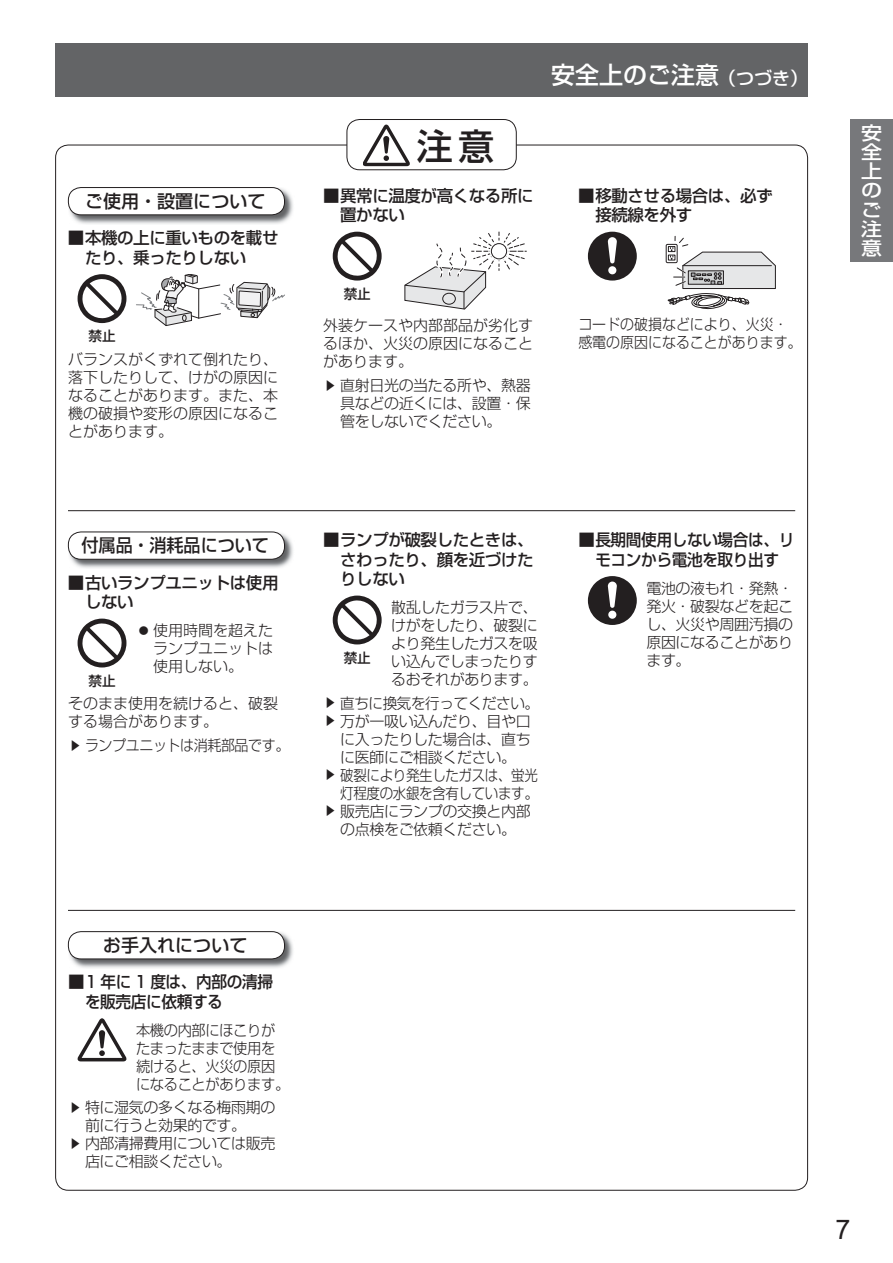
<style>
.page{position:relative;width:893px;height:1263px;background:#fff}
.page>*{position:absolute;margin:0;border:0;box-sizing:border-box;transform-origin:0 0}
.t1{font:36.15px "Shin Go Pro Medium 90 msp RKSJ H";color:#231f20}
.t2{font:27px "Arial";color:#231f20}
.t3{font:24px "Shin Go Pro Medium 90 msp RKSJ H";color:#fff}
.t4{font:18.45px/19.2px "Shin Go Pro Medium 90 msp RKSJ H";color:#fff;text-align:justify;scale:1.14 1}
.t5{font:18px "Shin Go Pro Medium 90 msp RKSJ H";color:#231f20}
.t6{font:18px "Shin Go Pro Medium 90 msp RKSJ H";color:#231f20;scale:.95 1}
.t7{font:16.5px/19.5px "Shin Go Pro Medium 90 msp RKSJ H";letter-spacing:-.025em;color:#231f20}
.t8{font:15px/18px "Shin Go Pro Light 90 msp RKSJ H";letter-spacing:-.025em;color:#231f20;text-align:justify}
.t9{font:15px/18px "Shin Go Pro Light 90 msp RKSJ H";letter-spacing:-.025em;color:#231f20;scale:.95 1}
.t10{font:15px/18px "Shin Go Pro Light 90 msp RKSJ H";color:#231f20;scale:.93 1}
.t11{font:15px/18px "Shin Go Pro Light 90 msp RKSJ H";color:#231f20}
.t12{font:15px "Shin Go Pro Light 90 msp RKSJ H";letter-spacing:-.025em;color:#231f20;scale:.93 1}
.t13{font:13.5px "Shin Go Pro Medium 90 msp RKSJ H";color:#231f20}
.s1{font-size:18px}
</style>
<div class="page">
<div style="left:55px;top:43px;width:753px;height:54px;background:#636466"></div>
<div style="left:850px;top:119px;width:43px;height:143px;background:#77787b"></div>
<div style="left:346px;top:119px;width:171px;height:51px;border:1px solid #231f20;border-radius:13px"></div>
<svg style="left:363px;top:124px;width:47px;height:42px"></svg>
<svg style="left:333px;top:232px;width:49px;height:49px"></svg>
<svg style="left:404px;top:232px;width:123px;height:78px"></svg>
<svg style="left:588px;top:232px;width:49px;height:49px"></svg>
<div style="left:666px;top:244px;width:11px;height:19px;border:1px solid #231f20"></div>
<svg style="left:667px;top:236px;width:109px;height:74px"></svg>
<svg style="left:78px;top:274px;width:48px;height:49px"></svg>
<svg style="left:136px;top:274px;width:149px;height:52px"></svg>
<img style="left:68px;top:187px;width:225px;height:37px">
<div style="left:68px;top:188px;width:216px;height:27px;background:#fff;border-radius:13px"></div>
<div style="left:68px;top:187px;width:217px;height:28px;border:1px solid #231f20;border-radius:13px"></div>
<svg style="left:78px;top:1018px;width:48px;height:43px"></svg>
<img style="left:68px;top:931px;width:225px;height:37px">
<div style="left:68px;top:932px;width:216px;height:27px;background:#fff;border-radius:13px"></div>
<div style="left:68px;top:931px;width:217px;height:28px;border:1px solid #231f20;border-radius:13px"></div>
<hr style="left:68px;top:910px;width:727px;height:1px;background:#231f20">
<svg style="left:333px;top:596px;width:49px;height:48px"></svg>
<svg style="left:588px;top:576px;width:49px;height:49px"></svg>
<svg style="left:78px;top:619px;width:48px;height:49px"></svg>
<img style="left:68px;top:532px;width:225px;height:36px">
<div style="left:68px;top:532px;width:216px;height:27px;background:#fff;border-radius:13px"></div>
<div style="left:68px;top:532px;width:217px;height:28px;border:1px solid #231f20;border-radius:13px"></div>
<hr style="left:68px;top:510px;width:727px;height:1px;background:#231f20">
<p class="t5" style="left:85px;top:194px;width:182px">ご使用・設置について</p>
<p class="t7" style="left:85px;top:230px;width:195px;text-indent:-17px">■本機の上に重いものを載せたり、乗ったりしない</p>
<p class="t13" style="left:89px;top:331px;width:29px">禁止</p>
<p class="t8" style="left:68px;top:352px;width:212px">バランスがくずれて倒れたり、落下したりして、けがの原因になることがあります。また、本機の破損や変形の原因になることがあります。</p>
<p class="t6" style="left:82px;top:539px;width:199px">付属品・消耗品について</p>
<p class="t7" style="left:85px;top:575px;width:195px;text-indent:-17px">■古いランプユニットは使用しない</p>
<p class="t8" style="left:153px;top:623px;width:122px">使用時間を超えたランプユニットは使用しない。</p>
<p class="t13" style="left:89px;top:676px;width:29px">禁止</p>
<p class="t11" style="left:68px;top:696px;width:212px">そのまま使用を続けると、破裂する場合があります。</p>
<p class="t12" style="left:85px;top:740px;width:222px">ランプユニットは消耗部品です。</p>
<p class="t5" style="left:103px;top:939px;width:146px">お手入れについて</p>
<p class="t7" style="left:85px;top:975px;width:189px;text-indent:-17px">■1 年に 1 度は、内部の清掃を販売店に依頼する</p>
<p class="t9" style="left:136px;top:1023px;width:164px">本機の内部にほこりがたまったままで使用を続けると、火災の原因になることがあります。</p>
<p class="t8" style="left:85px;top:1101px;width:192px;text-align:left">特に湿気の多くなる梅雨期の前に行うと効果的です。<br>内部清掃費用については販売店にご相談ください。</p>
<h1 class="t1" style="left:417px;top:132px;width:79px">注意</h1>
<p class="t7" style="left:340px;top:188px;width:195px;text-indent:-17px">■異常に温度が高くなる所に置かない</p>
<h3 class="t3" style="left:551px;top:66px;width:258px">安全上のご注意 <span class="s1">（つづき）</span></h3>
<p class="t7" style="left:595px;top:188px;width:179px;text-indent:-17px">■移動させる場合は、必ず接続線を外す</p>
<p class="t13" style="left:344px;top:289px;width:28px">禁止</p>
<p class="t8" style="left:323px;top:319px;width:211px">外装ケースや内部部品が劣化するほか、火災の原因になることがあります。</p>
<p class="t8" style="left:340px;top:379px;width:192px">直射日光の当たる所や、熱器具などの近くには、設置・保管をしないでください。</p>
<p class="t10" style="left:578px;top:318px;width:243px">コードの破損などにより、火災・感電の原因になることがあります。</p>
<p class="t7" style="left:340px;top:532px;width:195px;text-align:justify;text-indent:-17px">■ランプが破裂したときは、さわったり、顔を近づけたりしない</p>
<p class="t8" style="left:391px;top:600px;width:148px">散乱したガラス片で、けがをしたり、破裂により発生したガスを吸い込んでしまったりするおそれがあります。</p>
<p class="t13" style="left:344px;top:653px;width:28px">禁止</p>
<p class="t8" style="left:340px;top:696px;width:201px;text-align:left">直ちに換気を行ってください。万が一吸い込んだり、目や口に入ったりした場合は、直ちに医師にご相談ください。<br>破裂により発生したガスは、蛍光灯程度の水銀を含有しています。販売店にランプの交換と内部の点検をご依頼ください。</p>
<p class="t7" style="left:578px;top:532px;width:218px;text-align:center">■長期間使用しない場合は、リモコンから電池を取り出す</p>
<p class="t8" style="left:646px;top:581px;width:148px">電池の液もれ・発熱・発火・破裂などを起こし、火災や周囲汚損の原因になることがあります。</p>
<p class="t4" style="left:861px;top:126px;width:20px">安全上のご注意</p>
<h2 class="t2" style="left:835px;top:1214px;width:17px">7</h2>
</div>
